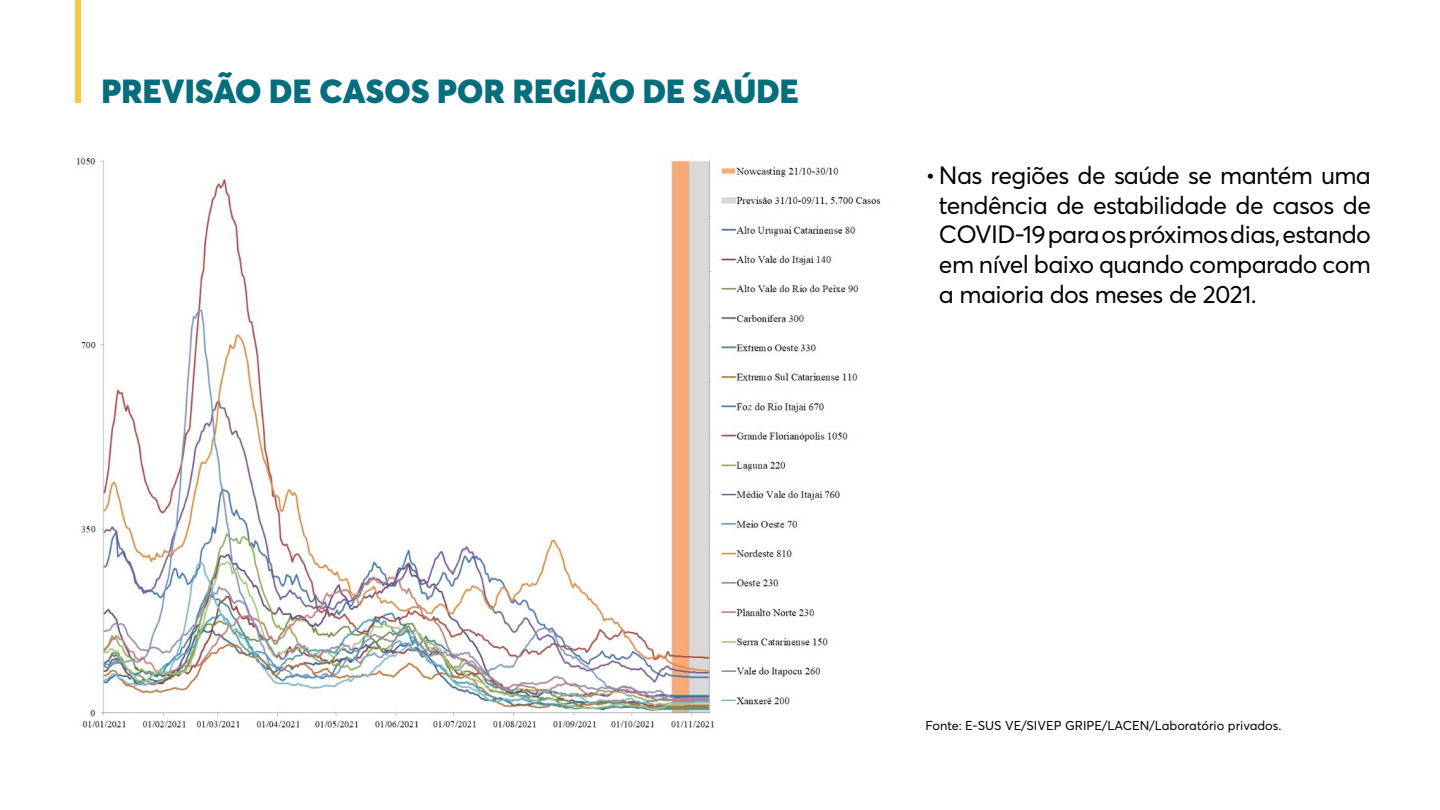
<style>
.page{position:relative;width:1440px;height:810px;background:#fff}
.page>*{position:absolute;margin:0;border:0;box-sizing:border-box;transform-origin:0 0}
.t1{font:900 33px "Averta";letter-spacing:.005em;color:#056e7d}
.t2{font:24.75px/29.7px "Averta";letter-spacing:-.025em;color:#000;text-align:justify}
.t3{font:12.75px "Averta";color:#000}
</style>
<div class="page">
<div style="left:75px;top:0;width:6px;height:102px;background:#fcc63f"></div>
<img style="left:75px;top:157px;width:806px;height:572px">
<h1 class="t1" style="left:101px;top:70px;width:699px">PREVISÃO DE CASOS POR REGIÃO DE SAÚDE</h1>
<p class="t2" style="left:939px;top:160px;width:434px;text-indent:-13px">• Nas regiões de saúde se mantém uma tendência de estabilidade de casos de COVID-19 para os próximos dias, estando em nível baixo quando comparado com a maioria dos meses de 2021.</p>
<p class="t3" style="left:926px;top:718px;width:357px">Fonte: E-SUS VE/SIVEP GRIPE/LACEN/Laboratório privados.</p>
</div>
